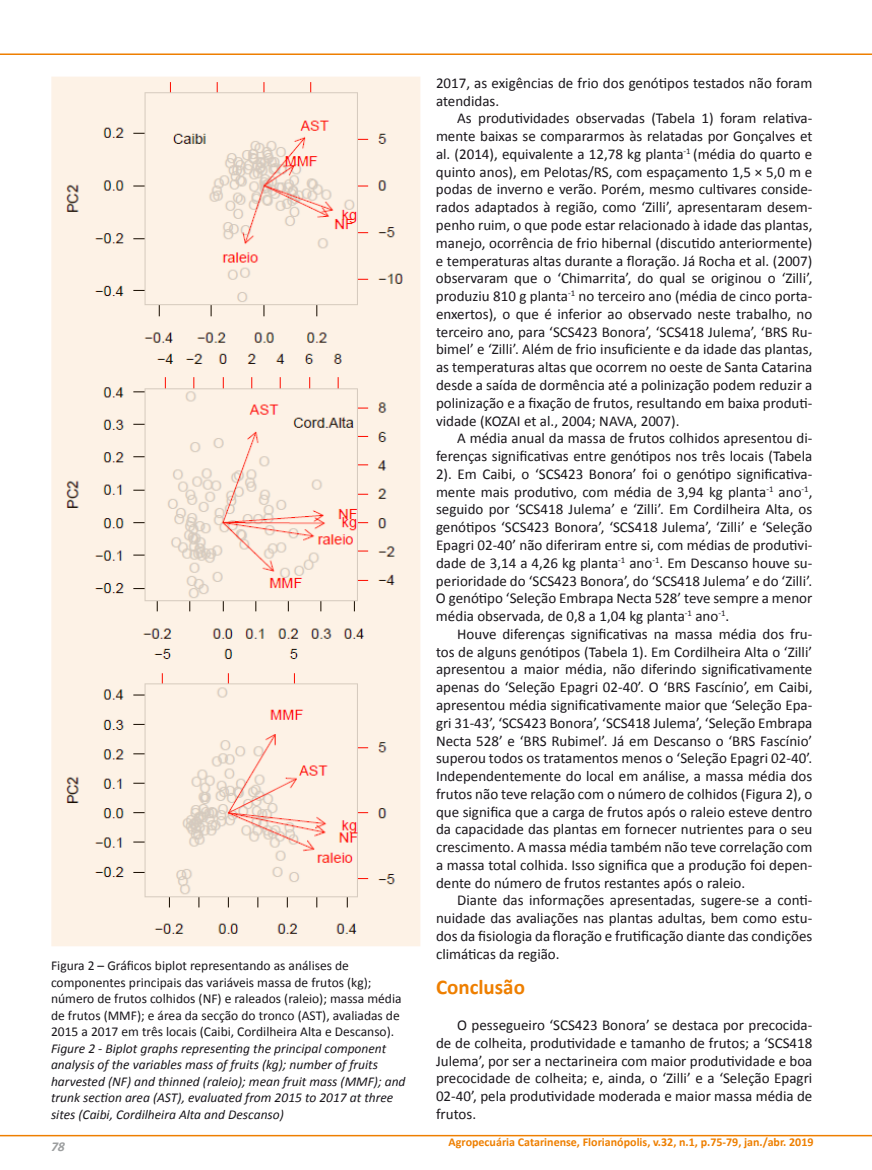
<style>
.page{position:relative;width:872px;height:1170px;background:#fff}
.page>*{position:absolute;margin:0;border:0;box-sizing:border-box;transform-origin:0 0}
.t1{font:700 21px "Calibri";color:#ee7f00}
.t2{font:15px/17.7px "Calibri";color:#1a171c;text-align:justify}
.t3{font:13.5px/16.5px "Calibri";color:#1a171c}
.t4{font:italic 13.5px/16.5px "Calibri";color:#1a171c}
.t5{font:italic 700 13.5px "Calibri";color:#9c9e9f}
.t6{font:700 12px "Calibri";color:#ee7f00}
</style>
<div class="page">
<hr style="left:0;top:53px;width:872px;height:2px;background:#ee7f00">
<hr style="left:0;top:1134px;width:872px;height:2px;background:#ee7f00">
<svg style="left:51px;top:77px;width:369px;height:869px;background:#f9ece0"></svg>
<p class="t3" style="left:51px;top:957px;width:352px">Figura 2 – Gráficos biplot representando as análises de componentes principais das variáveis massa de frutos (kg); número de frutos colhidos (NF) e raleados (raleio); massa média de frutos (MMF); e área da secção do tronco (AST), avaliadas de 2015 a 2017 em três locais (Caibi, Cordilheira Alta e Descanso).</p>
<p class="t4" style="left:51px;top:1039px;width:356px">Figure 2 - Biplot graphs representing the principal component analysis of the variables mass of fruits (kg); number of fruits harvested (NF) and thinned (raleio); mean fruit mass (MMF); and trunk section area (AST), evaluated from 2015 to 2017 at three sites (Caibi, Cordilheira Alta and Descanso)</p>
<p class="t5" style="left:51px;top:1137px;width:15px">78</p>
<p class="t2" style="left:436px;top:74px;width:378px">2017, as exigências de frio dos genótipos testados não foram atendidas.</p>
<p class="t2" style="left:436px;top:109px;width:378px;text-indent:21px">As produtividades observadas (Tabela 1) foram relativa&shy;mente baixas se compararmos às relatadas por Gonçalves et al. (2014), equivalente a 12,78 kg planta<sup>-1</sup> (média do quarto e quinto anos), em Pelotas/RS, com espaçamento 1,5 × 5,0 m e podas de inverno e verão. Porém, mesmo cultivares conside&shy;rados adaptados à região, como ‘Zilli’, apresentaram desem&shy;penho ruim, o que pode estar relacionado à idade das plantas, manejo, ocorrência de frio hibernal (discutido anteriormente) e temperaturas altas durante a floração. Já Rocha et al. (2007) observaram que o ‘Chimarrita’, do qual se originou o ‘Zilli’, produziu 810 g planta<sup>-1</sup> no terceiro ano (média de cinco porta&shy;enxertos), o que é inferior ao observado neste trabalho, no terceiro ano, para ‘SCS423 Bonora’, ‘SCS418 Julema’, ‘BRS Ru&shy;bimel’ e ‘Zilli’. Além de frio insuficiente e da idade das plantas, as temperaturas altas que ocorrem no oeste de Santa Catarina desde a saída de dormência até a polinização podem reduzir a polinização e a fixação de frutos, resultando em baixa produti&shy;vidade (KOZAI et al., 2004; NAVA, 2007).</p>
<p class="t2" style="left:436px;top:429px;width:378px;text-indent:21px">A média anual da massa de frutos colhidos apresentou di&shy;ferenças significativas entre genótipos nos três locais (Tabela 2). Em Caibi, o ‘SCS423 Bonora’ foi o genótipo significativa&shy;mente mais produtivo, com média de 3,94 kg planta<sup>-1</sup> ano<sup>-1</sup>, seguido por ‘SCS418 Julema’ e ‘Zilli’. Em Cordilheira Alta, os genótipos ‘SCS423 Bonora’, ‘SCS418 Julema’, ‘Zilli’ e ‘Seleção Epagri 02-40’ não diferiram entre si, com médias de produtivi&shy;dade de 3,14 a 4,26 kg planta<sup>-1</sup> ano<sup>-1</sup>. Em Descanso houve su&shy;perioridade do ‘SCS423 Bonora’, do ‘SCS418 Julema’ e do ‘Zilli’.<br>O genótipo ‘Seleção Embrapa Necta 528’ teve sempre a menor média observada, de 0,8 a 1,04 kg planta<sup>-1</sup> ano<sup>-1</sup>.</p>
<p class="t2" style="left:436px;top:624px;width:378px;text-indent:21px">Houve diferenças significativas na massa média dos fru&shy;tos de alguns genótipos (Tabela 1). Em Cordilheira Alta o ‘Zilli’ apresentou a maior média, não diferindo significativamente apenas do ‘Seleção Epagri 02-40’. O ‘BRS Fascínio’, em Caibi, apresentou média significativamente maior que ‘Seleção Epa&shy;gri 31-43’, ‘SCS423 Bonora’, ‘SCS418 Julema’, ‘Seleção Embrapa Necta 528’ e ‘BRS Rubimel’. Já em Descanso o ‘BRS Fascínio’ superou todos os tratamentos menos o ‘Seleção Epagri 02-40’.<br>Independentemente do local em análise, a massa média dos frutos não teve relação com o número de colhidos (Figura 2), o que significa que a carga de frutos após o raleio esteve dentro da capacidade das plantas em fornecer nutrientes para o seu crescimento. A massa média também não teve correlação com a massa total colhida. Isso significa que a produção foi depen&shy;dente do número de frutos restantes após o raleio.</p>
<p class="t2" style="left:436px;top:891px;width:378px;text-indent:21px">Diante das informações apresentadas, sugere-se a conti&shy;nuidade das avaliações nas plantas adultas, bem como estu&shy;dos da fisiologia da floração e frutificação diante das condições climáticas da região.</p>
<h1 class="t1" style="left:436px;top:972px;width:90px">Conclusão</h1>
<p class="t2" style="left:436px;top:1015px;width:378px;text-indent:21px">O pessegueiro ‘SCS423 Bonora’ se destaca por precocida&shy;de de colheita, produtividade e tamanho de frutos; a ‘SCS418<br>Julema’, por ser a nectarineira com maior produtividade e boa precocidade de colheita; e, ainda, o ‘Zilli’ e a ‘Seleção Epagri 02-40’, pela produtividade moderada e maior massa média de frutos.</p>
<p class="t6" style="left:448px;top:1133px;width:366px">Agropecuária Catarinense, Florianópolis, v.32, n.1, p.75-79, jan./abr. 2019</p>
</div>
